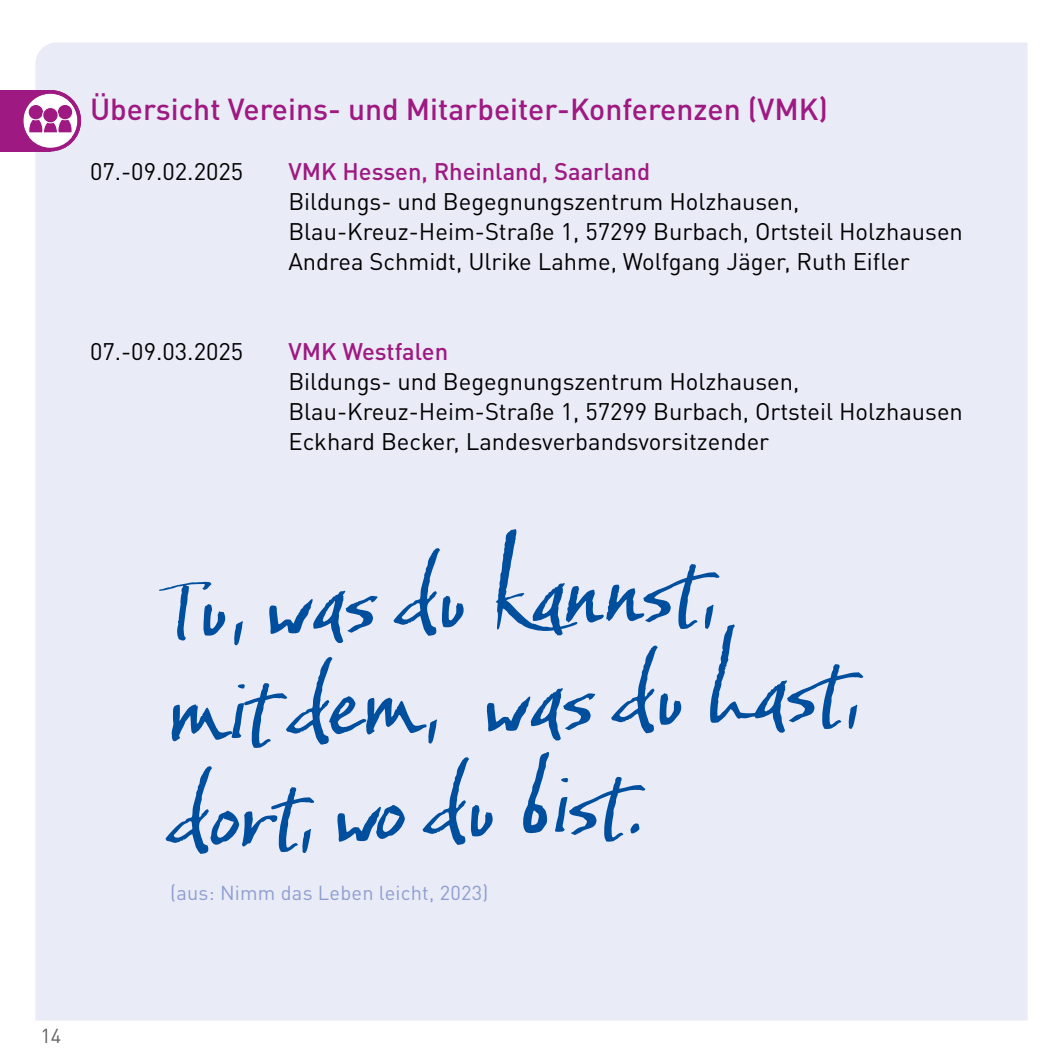
<style>
.page{position:relative;width:1063px;height:1063px;background:#fff}
.page>*{position:absolute;margin:0;border:0;box-sizing:border-box;transform-origin:0 0}
.Überschrift_2_blau{font:500 30px "DINOT";color:#9e1981}
.Überschrift_2_blau-2{font:23.75px/30px "DINOT";color:#000}
.Überschrift_2_blau-3{font:500 23.75px "DINOT";color:#9e1981}
.t1{font:20px "DINOT";letter-spacing:.01em;color:#8e9ed1}
.t2{font:20px "DINOT";color:#646363}
</style>
<div class="page">
<div style="left:35px;top:43px;width:993px;height:977px;background:#e9ebf7"></div>
<svg style="left:166px;top:752px;width:483px;height:102px;fill:#e9ebf7"></svg>
<svg style="left:172px;top:624px;width:695px;height:125px;fill:#e9ebf7"></svg>
<svg style="left:159px;top:529px;width:564px;height:116px;fill:#e9ebf7"></svg>
<div style="left:0;top:90px;width:51px;height:61px;background:#9e1981"></div>
<svg style="left:22px;top:92px;width:57px;height:58px"></svg>
<div style="left:29px;top:118px;width:14px;height:25px;background:#9e1981;border-radius:50%"></div>
<div style="left:28px;top:118px;width:15px;height:25px;border:1px solid #fff;border-radius:50%"></div>
<div style="left:28px;top:104px;width:16px;height:16px;background:#9e1981;border-radius:50%"></div>
<div style="left:28px;top:104px;width:16px;height:16px;border:1px solid #fff;border-radius:50%"></div>
<div style="left:58px;top:118px;width:14px;height:25px;background:#9e1981;border-radius:50%"></div>
<div style="left:58px;top:118px;width:14px;height:25px;border:1px solid #fff;border-radius:50%"></div>
<div style="left:57px;top:104px;width:16px;height:16px;background:#9e1981;border-radius:50%"></div>
<div style="left:57px;top:104px;width:16px;height:16px;border:1px solid #fff;border-radius:50%"></div>
<div style="left:43px;top:121px;width:14px;height:24px;background:#9e1981;border-radius:50%"></div>
<div style="left:43px;top:120px;width:15px;height:26px;border:1px solid #fff;border-radius:50%"></div>
<div style="left:43px;top:108px;width:15px;height:15px;background:#9e1981;border-radius:50%"></div>
<div style="left:42px;top:107px;width:16px;height:16px;border:1px solid #fff;border-radius:50%"></div>
<svg style="left:29px;top:132px;width:43px;height:19px"></svg>
<div style="left:20px;top:90px;width:61px;height:61px;border:4px solid #9e1981;border-radius:50%"></div>
<p class="Überschrift_2_blau" style="left:90px;top:90px;width:740px">Übersicht Vereins- und Mitarbeiter-Konferenzen (VMK)</p>
<p class="Überschrift_2_blau-2" style="left:90px;top:156px;width:155px">07.-09.02.2025</p>
<p class="Überschrift_2_blau-3" style="left:288px;top:156px;width:363px">VMK Hessen, Rheinland, Saarland</p>
<p class="Überschrift_2_blau-2" style="left:288px;top:186px;width:676px">Bildungs- und Begegnungszentrum Holzhausen,<br>Blau-Kreuz-Heim-Straße 1, 57299 Burbach, Ortsteil Holzhausen<br>Andrea Schmidt, Ulrike Lahme, Wolfgang Jäger, Ruth Eifler</p>
<p class="Überschrift_2_blau-2" style="left:90px;top:336px;width:155px">07.-09.03.2025</p>
<p class="Überschrift_2_blau-3" style="left:288px;top:336px;width:161px">VMK Westfalen</p>
<p class="Überschrift_2_blau-2" style="left:288px;top:366px;width:676px">Bildungs- und Begegnungszentrum Holzhausen,<br>Blau-Kreuz-Heim-Straße 1, 57299 Burbach, Ortsteil Holzhausen</p>
<p class="Überschrift_2_blau-2" style="left:288px;top:426px;width:482px">Eckhard Becker, Landesverbandsvorsitzender</p>
<p class="t2" style="left:40px;top:1023px;width:22px">14</p>
<p class="t1" style="left:170px;top:880px;width:320px">(aus: Nimm das Leben leicht, 2023)</p>
</div>
